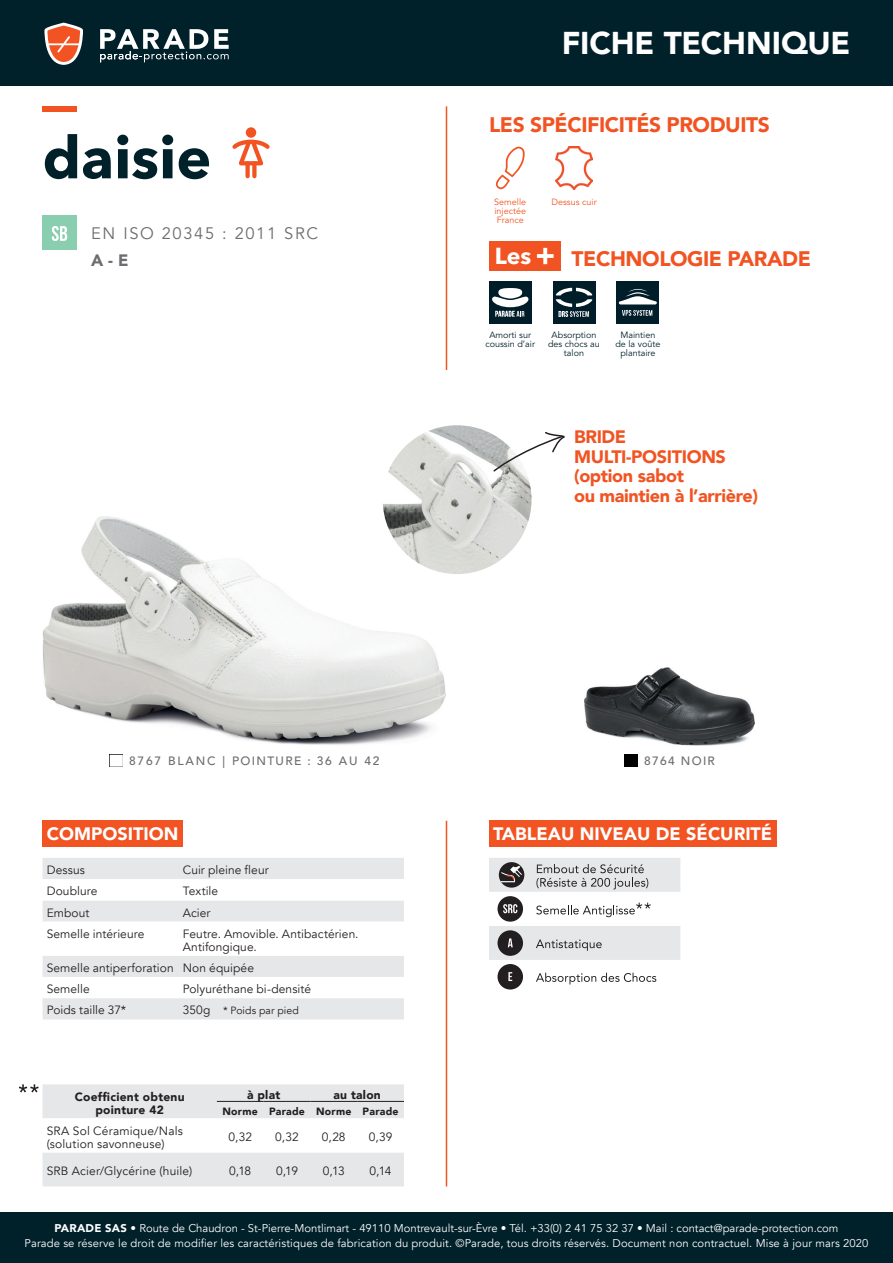
<style>
.page{position:relative;width:893px;height:1263px;background:#fff}
.page>*{position:absolute;margin:0;border:0;box-sizing:border-box;transform-origin:0 0}
.t1{font:700 58.5px "Avenir Next LT Pro";color:#00202a}
.t2{font:900 31.5px "Avenir";letter-spacing:-.005em;color:#fff}
.t3{font:700 22.95px "Avenir Next LT Pro";color:#fff}
.t4{font:900 21px "Avenir";letter-spacing:-.02em;color:#f15422}
.t5{font:900 18px/19.5px "Avenir";letter-spacing:-.02em;color:#f15422}
.t6{font:900 18px "Avenir";color:#fff}
.t7{font:16.5px "Avenir LT Std";letter-spacing:.1em;color:#6c6d70}
.t8{font:900 16.5px "Avenir";color:#6c6d70}
.t9{font:12px/13.5px "Avenir";letter-spacing:.005em;color:#231f20}
.t10{font:900 12px/13.5px "Avenir";letter-spacing:.02em;color:#231f20;text-align:center}
.t11{font:500 12px "Avenir LT Std";letter-spacing:.15em;color:#6c6d70}
.t12{font:500 12px "Avenir LT Std";letter-spacing:.11em;color:#6c6d70}
.t13{font:11.25px/15px "Avenir";letter-spacing:.01em;color:#fff;text-align:center}
.t14{font:900 10.5px "Avenir";letter-spacing:.02em;color:#231f20}
.t15{font:10.5px "Avenir";letter-spacing:.01em;color:#231f20}
.t16{font:9px/9px "Avenir LT Std";color:#00202a;text-align:center}
.t17{font:9px/9px "Avenir LT Std";color:#f15422;text-align:justify}
.s1{font-size:12px}
.s2{font-weight:900}
</style>
<div class="page">
<div style="left:0;top:1212px;width:893px;height:51px;background:#00202a"></div>
<div style="left:0;top:0;width:893px;height:85px;background:#00202a"></div>
<svg style="left:44px;top:23px;width:39px;height:42px"></svg>
<svg style="left:100px;top:29px;width:129px;height:33px"></svg>
<hr style="left:446px;top:821px;width:1px;height:365px;background:#f15422">
<div style="left:43px;top:821px;width:140px;height:26px;background:#f15422"></div>
<div style="left:489px;top:821px;width:288px;height:26px;background:#f15422"></div>
<hr style="left:446px;top:106px;width:1px;height:264px;background:#f15422">
<div style="left:489px;top:241px;width:72px;height:29px;background:#f15422"></div>
<svg style="left:537px;top:248px;width:17px;height:16px"></svg>
<div style="left:43px;top:106px;width:34px;height:5px;background:#f15422"></div>
<img style="left:43px;top:516px;width:403px;height:229px">
<img style="left:585px;top:667px;width:170px;height:79px">
<div style="left:246px;top:127px;width:10px;height:11px;background:#f15422;border-radius:50%"></div>
<svg style="left:232px;top:137px;width:38px;height:29px"></svg>
<div style="left:245px;top:163px;width:5px;height:13px;background:#f15422"></div>
<div style="left:252px;top:163px;width:5px;height:13px;background:#f15422"></div>
<div style="left:43px;top:216px;width:34px;height:34px;background:#89ceae"></div>
<svg style="left:52px;top:226px;width:15px;height:15px"></svg>
<div style="left:43px;top:858px;width:361px;height:161px;background:#e6e7e9"></div>
<svg style="left:43px;top:879px;width:361px;height:119px"></svg>
<svg style="left:489px;top:858px;width:191px;height:132px"></svg>
<svg style="left:19px;top:1084px;width:385px;height:102px"></svg>
<svg style="left:109px;top:754px;width:13px;height:13px"></svg>
<svg style="left:624px;top:754px;width:13px;height:13px"></svg>
<img style="left:383px;top:425px;width:148px;height:149px;border-radius:74px">
<svg style="left:493px;top:432px;width:72px;height:40px"></svg>
<svg style="left:496px;top:147px;width:29px;height:42px"></svg>
<img style="left:556px;top:147px;width:36px;height:42px">
<div style="left:489px;top:281px;width:42px;height:43px;background:#001e29"></div>
<svg style="left:492px;top:288px;width:37px;height:29px"></svg>
<div style="left:553px;top:281px;width:42px;height:43px;background:#001e29"></div>
<svg style="left:556px;top:288px;width:36px;height:29px"></svg>
<div style="left:617px;top:281px;width:42px;height:43px;background:#001e29"></div>
<svg style="left:619px;top:289px;width:38px;height:15px"></svg>
<svg style="left:622px;top:310px;width:30px;height:6px"></svg>
<h2 class="t2" style="left:562px;top:16px;width:290px">FICHE TECHNIQUE</h2>
<h1 class="t1" style="left:43px;top:122px;width:170px">daisie</h1>
<h3 class="t7" style="left:91px;top:224px;width:228px">EN ISO 20345 : 2011 SRC</h3>
<h3 class="t8" style="left:91px;top:246px;width:39px">A - E</h3>
<h3 class="t4" style="left:489px;top:106px;width:282px">LES SPÉCIFICITÉS PRODUITS</h3>
<p class="t17" style="left:494px;top:197px;width:34px">Semelle injectée France</p>
<p class="t17" style="left:551px;top:197px;width:47px">Dessus cuir</p>
<h3 class="t3" style="left:495px;top:242px;width:38px">Les</h3>
<h3 class="t4" style="left:572px;top:241px;width:241px">TECHNOLOGIE PARADE</h3>
<p class="t16" style="left:485px;top:330px;width:51px">Amorti sur coussin d’air</p>
<p class="t16" style="left:548px;top:330px;width:53px">Absorption des chocs au talon</p>
<p class="t16" style="left:615px;top:330px;width:47px">Maintien de la voûte plantaire</p>
<h3 class="t5" style="left:574px;top:427px;width:186px">BRIDE<br>MULTI-POSITIONS (option sabot<br>ou maintien à l’arrière)</h3>
<p class="t11" style="left:129px;top:754px;width:252px">8767 BLANC | POINTURE : 36 AU 42</p>
<p class="t12" style="left:644px;top:754px;width:72px">8764 NOIR</p>
<h3 class="t6" style="left:47px;top:818px;width:133px">COMPOSITION</h3>
<h3 class="t6" style="left:493px;top:818px;width:281px">TABLEAU NIVEAU DE SÉCURITÉ</h3>
<p class="t9" style="left:47px;top:863px;width:40px">Dessus</p>
<p class="t9" style="left:183px;top:863px;width:87px">Cuir pleine fleur</p>
<p class="t9" style="left:47px;top:885px;width:52px">Doublure</p>
<p class="t9" style="left:183px;top:885px;width:37px">Textile</p>
<p class="t9" style="left:47px;top:906px;width:44px">Embout</p>
<p class="t9" style="left:183px;top:906px;width:29px">Acier</p>
<p class="t9" style="left:47px;top:927px;width:99px">Semelle intérieure</p>
<p class="t9" style="left:183px;top:927px;width:177px">Feutre. Amovible. Antibactérien.<br>Antifongique.</p>
<p class="t9" style="left:47px;top:957px;width:209px;line-height:21.3px">Semelle antiperforation Non équipée<br>Semelle</p>
<p class="t9" style="left:183px;top:982px;width:130px">Polyuréthane bi-densité</p>
<p class="t9" style="left:47px;top:1004px;width:81px">Poids taille 37*</p>
<p class="t15" style="left:183px;top:1004px;width:118px"><span class="s1">350g</span> * Poids par pied</p>
<p class="t10" style="left:75px;top:1089px;width:111px">Coefficient obtenu pointure 42</p>
<p class="t10" style="left:247px;top:1087px;width:35px">à plat</p>
<p class="t10" style="left:334px;top:1087px;width:49px">au talon</p>
<p class="t14" style="left:223px;top:1102px;width:177px">Norme Parade Norme Parade</p>
<p class="t9" style="left:47px;top:1124px;width:138px">SRA Sol Céramique/Nals (solution savonneuse)</p>
<p class="t9" style="left:228px;top:1131px;width:25px">0,32</p>
<p class="t9" style="left:275px;top:1131px;width:25px">0,32</p>
<p class="t9" style="left:322px;top:1131px;width:25px">0,28</p>
<p class="t9" style="left:369px;top:1131px;width:25px">0,39</p>
<p class="t9" style="left:47px;top:1165px;width:147px">SRB Acier/Glycérine (huile)</p>
<p class="t9" style="left:229px;top:1165px;width:24px">0,18</p>
<p class="t9" style="left:276px;top:1165px;width:23px">0,19</p>
<p class="t9" style="left:323px;top:1165px;width:23px">0,13</p>
<p class="t9" style="left:370px;top:1165px;width:23px">0,14</p>
<p class="t13" style="left:24px;top:1220px;width:845px"><span class="s2">PARADE SAS</span> • Route de Chaudron - St-Pierre-Montlimart - 49110 Montrevault-sur-Èvre • Tél. +33(0) 2 41 75 32 37 • Mail : contact@parade-protection.com<br>Parade se réserve le droit de modifier les caractéristiques de fabrication du produit. ©Parade, tous droits réservés. Document non contractuel. Mise à jour mars 2020</p>
</div>
